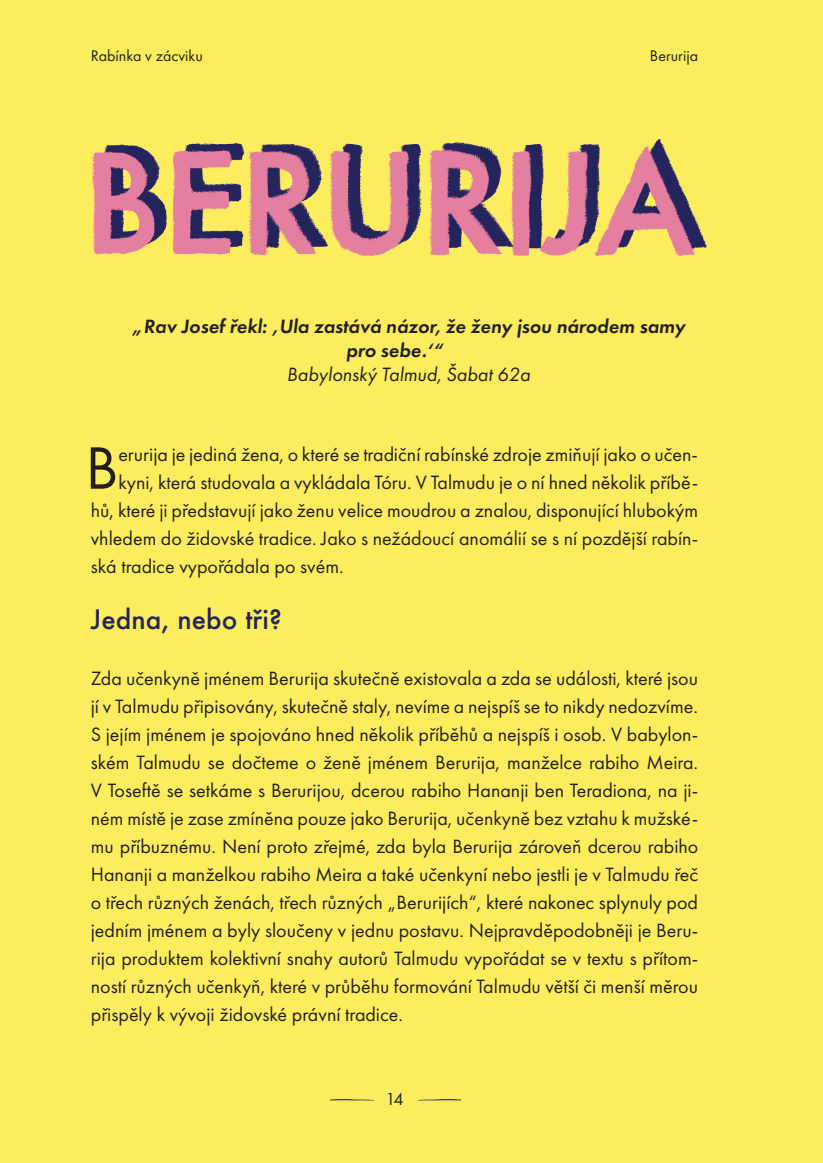
<style>
.page{position:relative;width:823px;height:1163px;background:#fff}
.page>*{position:absolute;margin:0;border:0;box-sizing:border-box;transform-origin:0 0}
.t1{font:62px "Futura PT";color:#231f20}
.t2{font:500 26px "Futura";color:#25255e}
.t3{font:20px/28px "Futura PT";color:#231f20;text-align:justify}
.t4{font:italic 600 20px/24px "Futura PT";color:#231f20}
.t5{font:italic 20px "Futura PT";color:#231f20}
.t6{font:18px "Futura PT";color:#231f20}
.t7{font:16px "Futura PT";color:#231f20}
</style>
<div class="page">
<div style="left:0;top:0;width:822px;height:1162px;background:#fbed5d"></div>
<img style="left:331px;top:1099px;width:42px;height:2px">
<img style="left:418px;top:1099px;width:42px;height:2px">
<img style="left:91px;top:139px;width:616px;height:118px">
<p class="t7" style="left:91px;top:46px;width:113px">Rabínka v zácviku</p>
<p class="t7" style="left:649px;top:46px;width:50px">Berurija</p>
<p class="t4" style="left:346px;top:314px;width:340px;text-indent:-214px">„Rav Josef řekl: ‚Ula zastává názor, že ženy jsou národem samy pro sebe.‘“</p>
<p class="t5" style="left:287px;top:363px;width:245px">Babylonský Talmud, Šabat 62a</p>
<h1 class="t1" style="left:85px;top:431px;width:34px">B</h1>
<p class="t3" style="left:118px;top:440px;width:581px">erurija je jediná žena, o které se tradiční rabínské zdroje zmiňují jako o učen‑</p>
<p class="t3" style="left:118px;top:468px;width:581px">kyni, která studovala a vykládala Tóru. V Talmudu je o ní hned několik příbě‑</p>
<p class="t3" style="left:91px;top:496px;width:608px">hů, které ji představují jako ženu velice moudrou a znalou, disponující hlubokým</p>
<p class="t3" style="left:91px;top:524px;width:608px">vhledem do židovské tradice. Jako s nežádoucí anomálií se s ní pozdější rabín‑</p>
<p class="t3" style="left:91px;top:552px;width:254px">ská tradice vypořádala po svém.</p>
<h2 class="t2" style="left:91px;top:601px;width:192px">Jedna, nebo tři?</h2>
<p class="t3" style="left:91px;top:664px;width:608px">Zda učenkyně jménem Berurija skutečně existovala a zda se události, které jsou jí v Talmudu připisovány, skutečně staly, nevíme a nejspíš se to nikdy nedozvíme.<br>S jejím jménem je spojováno hned několik příběhů a nejspíš i osob. V babylon‑ ském Talmudu se dočteme o ženě jménem Berurija, manželce rabiho Meira.<br>V Toseftě se setkáme s Berurijou, dcerou rabiho Hananji ben Teradiona, na ji‑ ném místě je zase zmíněna pouze jako Berurija, učenkyně bez vztahu k mužské‑ mu příbuznému. Není proto zřejmé, zda byla Berurija zároveň dcerou rabiho Hananji a manželkou rabiho Meira a také učenkyní nebo jestli je v Talmudu řeč o třech různých ženách, třech různých „Berurijích“, které nakonec splynuly pod jedním jménem a byly sloučeny v jednu postavu. Nejpravděpodobněji je Beru‑ rija produktem kolektivní snahy autorů Talmudu vypořádat se v textu s přítom‑ ností různých učenkyň, které v průběhu formování Talmudu větší či menší měrou přispěly k vývoji židovské právní tradice.</p>
<p class="t6" style="left:385px;top:1088px;width:20px">14</p>
</div>
